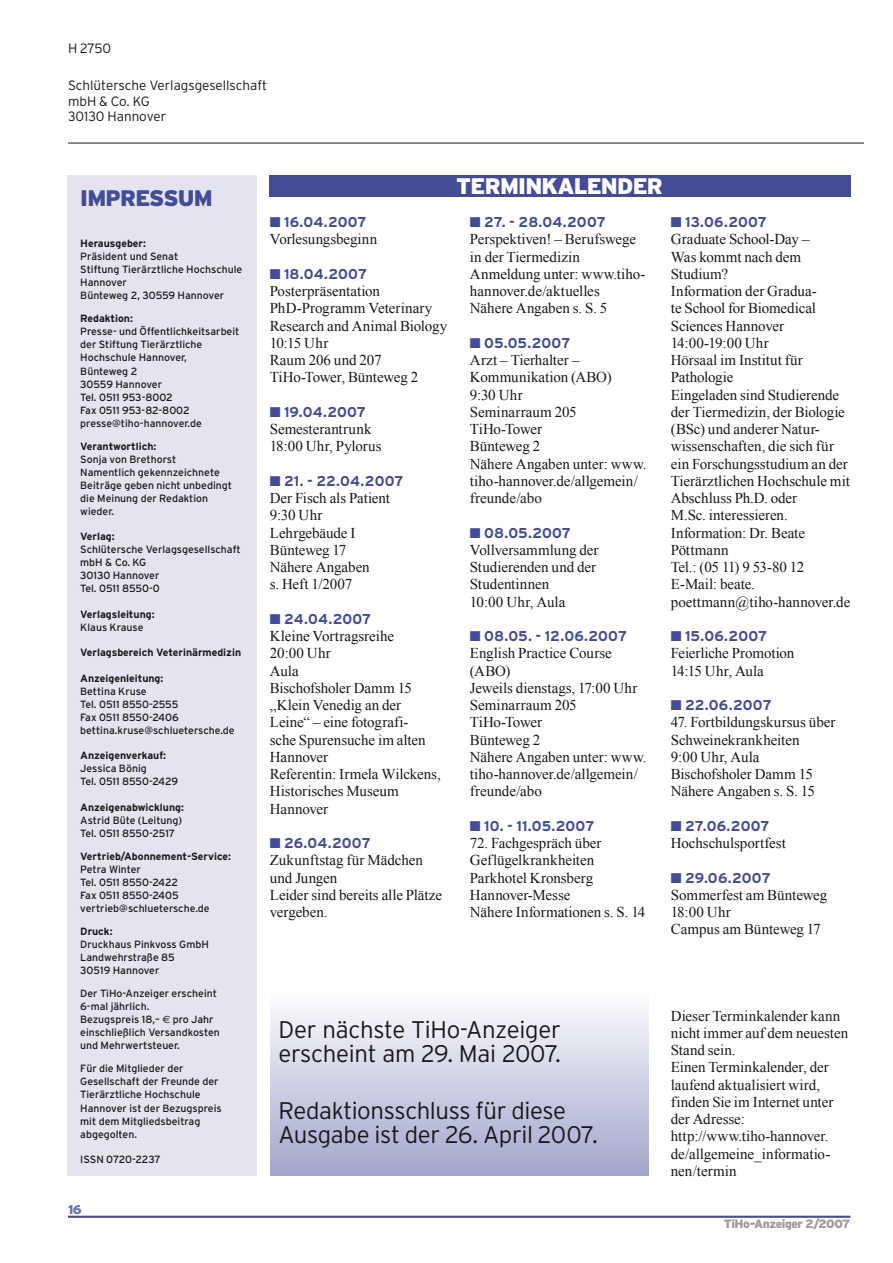
<style>
.page{position:relative;width:893px;height:1263px;background:#fff}
.page>*{position:absolute;margin:0;border:0;box-sizing:border-box;transform-origin:0 0}
.t1{font:300 24px/24px "Interstate";letter-spacing:-.015em;color:#1a171b}
.t2{font:900 22.5px "Interstate";letter-spacing:-.035em;color:#fff}
.t3{font:900 22.5px "Interstate";letter-spacing:-.035em;color:#444c98}
.t4{font:15px/17.2px "Times New Roman";letter-spacing:-.005em;color:#1a171b}
.t5{font:700 14.25px "Interstate";letter-spacing:.005em;color:#444c98}
.t6{font:300 13.5px/15.8px "Interstate";color:#1a171b}
.t7{font:900 12.75px "Interstate";color:#6970ad}
.t8{font:900 12px "Interstate";letter-spacing:-.035em;color:#9c9d9f}
.t9{font:10.5px/13px "Interstate";color:#1a171b}
.t10{font:700 10.5px "Interstate";color:#1a171b}
.t11{font:10.5px "Interstate";letter-spacing:-.02em;color:#1a171b}
.s1{font-family:"Euro Sans"}
</style>
<div class="page">
<hr style="left:68px;top:1216px;width:782px;height:2px;background:#444c98">
<hr style="left:68px;top:143px;width:796px;height:1px;background:#1a171b">
<div style="left:67px;top:175px;width:189px;height:1001px;background:#e3e4f0"></div>
<div style="left:269px;top:175px;width:581px;height:22px;background:#444c98"></div>
<div style="left:270px;top:986px;width:378px;height:190px;background:linear-gradient(to bottom,#fff,#a2a6cc)"></div>
<p class="t6" style="left:68px;top:40px;width:45px">H 2750</p>
<p class="t6" style="left:68px;top:77px;width:201px">Schlütersche Verlagsgesellschaft mbH &amp; Co. KG<br>30130 Hannover</p>
<h2 class="t3" style="left:80px;top:185px;width:134px">IMPRESSUM</h2>
<p class="t10" style="left:80px;top:238px;width:67px">Herausgeber:</p>
<p class="t9" style="left:80px;top:250px;width:164px">Präsident und Senat<br>Stiftung Tierärztliche Hochschule<br>Hannover<br>Bünteweg 2, 30559 Hannover</p>
<p class="t10" style="left:80px;top:313px;width:54px">Redaktion:</p>
<p class="t9" style="left:80px;top:325px;width:161px">Presse- und Öffentlichkeitsarbeit der Stiftung Tierärztliche<br>Hochschule Hannover,<br>Bünteweg 2<br>30559 Hannover<br>Tel. 0511 953-8002<br>Fax 0511 953-82-8002 presse@tiho-hannover.de</p>
<p class="t10" style="left:80px;top:440px;width:78px">Verantwortlich:</p>
<p class="t9" style="left:80px;top:452px;width:153px">Sonja von Brethorst<br>Namentlich gekennzeichnete<br>Beiträge geben nicht unbedingt die Meinung der Redaktion wieder.</p>
<p class="t10" style="left:80px;top:531px;width:36px">Verlag:</p>
<p class="t9" style="left:80px;top:543px;width:162px">Schlütersche Verlagsgesellschaft mbH &amp; Co. KG<br>30130 Hannover<br>Tel. 0511 8550-0</p>
<p class="t10" style="left:80px;top:608px;width:76px">Verlagsleitung:</p>
<p class="t9" style="left:80px;top:620px;width:65px">Klaus Krause</p>
<p class="t10" style="left:80px;top:646px;width:162px">Verlagsbereich Veterinärmedizin</p>
<p class="t10" style="left:80px;top:672px;width:85px">Anzeigenleitung:</p>
<p class="t9" style="left:80px;top:685px;width:156px">Bettina Kruse<br>Tel. 0511 8550-2555<br>Fax 0511 8550-2406 bettina.kruse@schluetersche.de</p>
<p class="t10" style="left:80px;top:750px;width:87px">Anzeigenverkauf:</p>
<p class="t9" style="left:80px;top:762px;width:99px">Jessica Bönig<br>Tel. 0511 8550-2429</p>
<p class="t10" style="left:80px;top:801px;width:105px">Anzeigenabwicklung:</p>
<p class="t9" style="left:80px;top:813px;width:103px">Astrid Büte (Leitung)<br>Tel. 0511 8550-2517</p>
<p class="t10" style="left:80px;top:850px;width:152px">Vertrieb/Abonnement-Service:</p>
<p class="t9" style="left:80px;top:862px;width:131px">Petra Winter<br>Tel. 0511 8550-2422<br>Fax 0511 8550-2405 vertrieb@schluetersche.de</p>
<p class="t10" style="left:80px;top:925px;width:34px">Druck:</p>
<p class="t9" style="left:80px;top:938px;width:130px">Druckhaus Pinkvoss GmbH<br>Landwehrstraße 85<br>30519 Hannover</p>
<p class="t9" style="left:80px;top:987px;width:141px">Der TiHo-Anzeiger erscheint<br>6-mal jährlich.<br>Bezugspreis 18,– <span class="s1">€</span> pro Jahr einschließlich Versandkosten und Mehrwertsteuer.</p>
<p class="t9" style="left:80px;top:1062px;width:143px">Für die Mitglieder der<br>Gesellschaft der Freunde der<br>Tierärztliche Hochschule<br>Hannover ist der Bezugspreis mit dem Mitgliedsbeitrag abgegolten.</p>
<p class="t11" style="left:80px;top:1153px;width:82px">ISSN 0720-2237</p>
<p class="t7" style="left:68px;top:1202px;width:15px">16</p>
<p class="t5" style="left:270px;top:214px;width:98px">■ 16.04.2007</p>
<p class="t4" style="left:270px;top:230px;width:109px">Vorlesungsbeginn</p>
<p class="t5" style="left:270px;top:266px;width:99px">■ 18.04.2007</p>
<p class="t4" style="left:270px;top:282px;width:179px">Posterpräsentation<br>PhD-Programm Veterinary<br>Research and Animal Biology<br>10:15 Uhr<br>Raum 206 und 207<br>TiHo-Tower, Bünteweg 2</p>
<p class="t5" style="left:270px;top:404px;width:98px">■ 19.04.2007</p>
<p class="t4" style="left:270px;top:420px;width:113px">Semesterantrunk<br>18:00 Uhr, Pylorus</p>
<p class="t5" style="left:270px;top:473px;width:135px">■ 21. - 22.04.2007</p>
<p class="t4" style="left:270px;top:489px;width:122px">Der Fisch als Patient<br>9:30 Uhr<br>Lehrgebäude I<br>Bünteweg 17<br>Nähere Angaben<br>s. Heft 1/2007</p>
<p class="t5" style="left:270px;top:611px;width:103px">■ 24.04.2007</p>
<p class="t4" style="left:270px;top:627px;width:172px">Kleine Vortragsreihe<br>20:00 Uhr<br>Aula<br>Bischofsholer Damm 15 „Klein Venedig an der<br>Leine“ – eine fotografi-<br>sche Spurensuche im alten<br>Hannover<br>Referentin: Irmela Wilckens,<br>Historisches Museum<br>Hannover</p>
<p class="t5" style="left:270px;top:835px;width:102px">■ 26.04.2007</p>
<p class="t4" style="left:270px;top:851px;width:174px">Zukunftstag für Mädchen und Jungen<br>Leider sind bereits alle Plätze vergeben.</p>
<h2 class="t2" style="left:456px;top:173px;width:208px">TERMINKALENDER</h2>
<p class="t5" style="left:470px;top:214px;width:137px">■ 27. - 28.04.2007</p>
<p class="t4" style="left:470px;top:230px;width:177px">Perspektiven! – Berufswege in der Tiermedizin<br>Anmeldung unter: www.tiho&shy;hannover.de/aktuelles<br>Nähere Angaben s. S. 5</p>
<p class="t5" style="left:470px;top:335px;width:102px">■ 05.05.2007</p>
<p class="t4" style="left:470px;top:351px;width:178px">Arzt – Tierhalter –<br>Kommunikation (ABO)<br>9:30 Uhr<br>Seminarraum 205<br>TiHo-Tower<br>Bünteweg 2<br>Nähere Angaben unter: www. tiho-hannover.de/allgemein/ freunde/abo</p>
<p class="t5" style="left:470px;top:525px;width:102px">■ 08.05.2007</p>
<p class="t4" style="left:470px;top:541px;width:130px">Vollversammlung der<br>Studierenden und der<br>Studentinnen<br>10:00 Uhr, Aula</p>
<p class="t5" style="left:470px;top:628px;width:159px">■ 08.05. - 12.06.2007</p>
<p class="t4" style="left:470px;top:644px;width:178px">English Practice Course (ABO)<br>Jeweils dienstags, 17:00 Uhr<br>Seminarraum 205<br>TiHo-Tower<br>Bünteweg 2<br>Nähere Angaben unter: www. tiho-hannover.de/allgemein/ freunde/abo</p>
<p class="t5" style="left:470px;top:818px;width:126px">■ 10. - 11.05.2007</p>
<p class="t4" style="left:470px;top:834px;width:177px">72. Fachgespräch über<br>Geflügelkrankheiten<br>Parkhotel Kronsberg<br>Hannover-Messe<br>Nähere Informationen s. S. 14</p>
<p class="t5" style="left:671px;top:214px;width:98px">■ 13.06.2007</p>
<p class="t4" style="left:671px;top:230px;width:181px">Graduate School-Day –<br>Was kommt nach dem<br>Studium?<br>Information der Gradua-<br>te School for Biomedical<br>Sciences Hannover<br>14:00-19:00 Uhr<br>Hörsaal im Institut für<br>Pathologie<br>Eingeladen sind Studierende der Tiermedizin, der Biologie (BSc) und anderer Natur&shy;wissenschaften, die sich für ein Forschungsstudium an der<br>Tierärztlichen Hochschule mit<br>Abschluss Ph.D. oder<br>M.Sc. interessieren.<br>Information: Dr. Beate<br>Pöttmann<br>Tel.: (05 11) 9 53-80 12<br>E-Mail: beate. poettmann@tiho-hannover.de</p>
<p class="t5" style="left:671px;top:628px;width:98px">■ 15.06.2007</p>
<p class="t4" style="left:671px;top:644px;width:125px">Feierliche Promotion<br>14:15 Uhr, Aula</p>
<p class="t5" style="left:671px;top:697px;width:102px">■ 22.06.2007</p>
<p class="t4" style="left:671px;top:713px;width:166px">47. Fortbildungskursus über<br>Schweinekrankheiten<br>9:00 Uhr, Aula<br>Bischofsholer Damm 15<br>Nähere Angaben s. S. 15</p>
<p class="t5" style="left:671px;top:818px;width:100px">■ 27.06.2007</p>
<p class="t4" style="left:671px;top:834px;width:117px">Hochschulsportfest</p>
<p class="t5" style="left:671px;top:870px;width:101px">■ 29.06.2007</p>
<p class="t4" style="left:671px;top:886px;width:158px">Sommerfest am Bünteweg<br>18:00 Uhr<br>Campus am Bünteweg 17</p>
<h1 class="t1" style="left:279px;top:1018px;width:284px">Der nächste TiHo-Anzeiger erscheint am 29. Mai 2007.</h1>
<h1 class="t1" style="left:279px;top:1098px;width:321px">Redaktionsschluss für diese<br>Ausgabe ist der 26. April 2007.</h1>
<p class="t4" style="left:671px;top:1007px;width:179px">Dieser Terminkalender kann nicht immer auf dem neuesten<br>Stand sein.<br>Einen Terminkalender, der laufend aktualisiert wird, finden Sie im Internet unter der Adresse: http://www.tiho-hannover. de/allgemeine_informatio&shy;nen/termin</p>
<p class="t8" style="left:724px;top:1217px;width:128px">TiHo-Anzeiger 2/2007</p>
</div>
